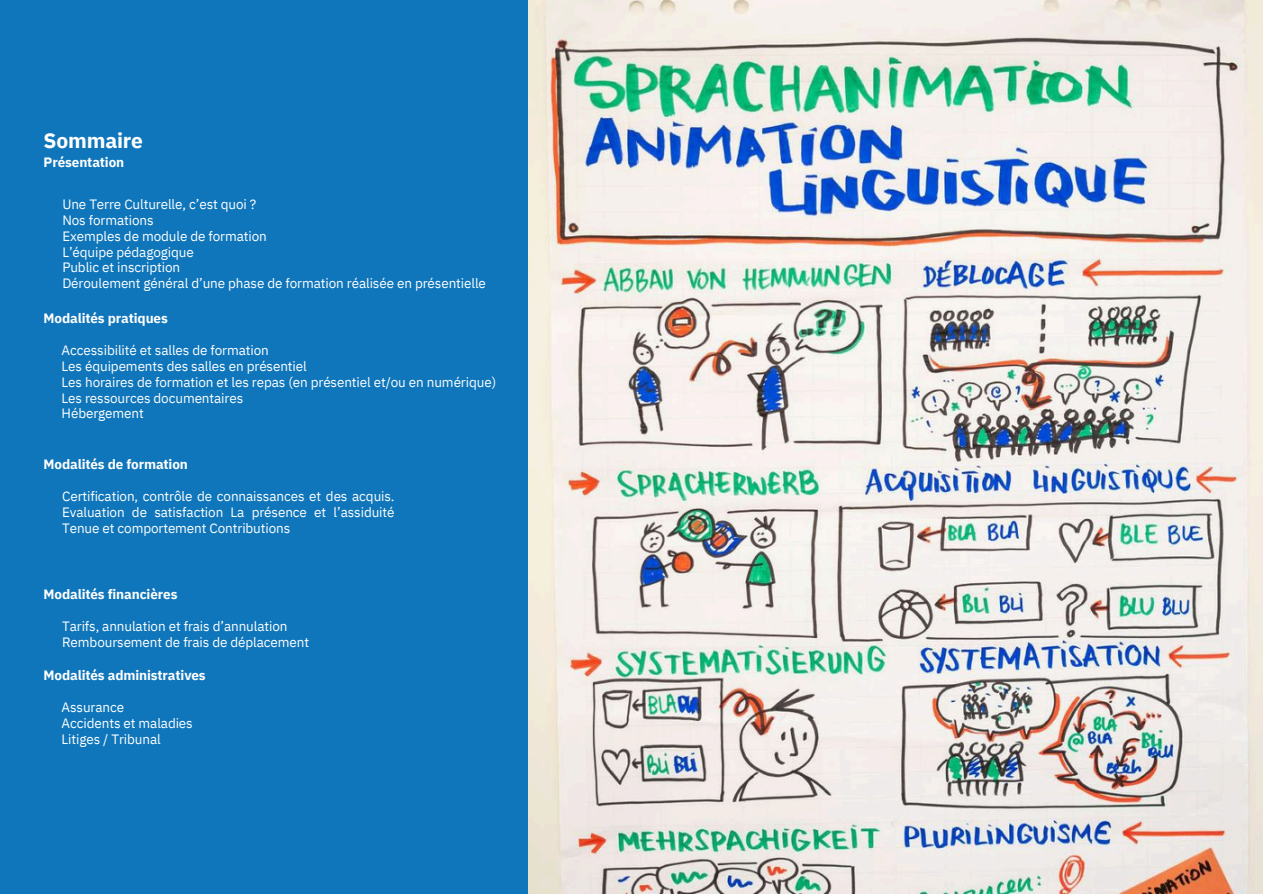
<style>
.page{position:relative;width:1263px;height:894px;background:#fff}
.page>*{position:absolute;margin:0;border:0;box-sizing:border-box;transform-origin:0 0}
.t1{font:700 21px "IBM Plex Sans";letter-spacing:-.01em;color:#fff}
.t2{font:13.5px/15.8px "IBM Plex Sans";letter-spacing:-.01em;color:#fff}
.t3{font:700 13.5px "IBM Plex Sans";letter-spacing:-.01em;color:#fff}
</style>
<div class="page">
<div style="left:0;top:0;width:528px;height:893px;background:#0f76bb"></div>
<img style="left:528px;top:0;width:735px;height:893px">
<p class="t1" style="left:44px;top:126px;width:101px">Sommaire</p>
<p class="t3" style="left:44px;top:153px;width:82px">Présentation</p>
<p class="t2" style="left:62px;top:196px;width:425px">Une Terre Culturelle, c’est quoi ?<br>Nos formations<br>Exemples de module de formation<br>L’équipe pédagogique<br>Public et inscription<br>Déroulement général d’une phase de formation réalisée en présentielle</p>
<p class="t3" style="left:44px;top:309px;width:126px">Modalités pratiques</p>
<p class="t2" style="left:62px;top:342px;width:436px">Accessibilité et salles de formation<br>Les équipements des salles en présentiel<br>Les horaires de formation et les repas (en présentiel et/ou en numérique)<br>Les ressources documentaires<br>Hébergement</p>
<p class="t3" style="left:44px;top:455px;width:146px">Modalités de formation</p>
<p class="t2" style="left:62px;top:488px;width:334px;text-align:justify">Certification, contrôle de connaissances et des acquis.<br>Evaluation de satisfaction La présence et l’assiduité Tenue et comportement Contributions</p>
<p class="t3" style="left:44px;top:584px;width:135px">Modalités financières</p>
<h1 class="t2" style="left:62px;top:617px;width:249px">Tarifs, annulation et frais d’annulation<br>Remboursement de frais de déplacement</h1>
<p class="t3" style="left:44px;top:665px;width:164px">Modalités administratives</p>
<p class="t2" style="left:62px;top:698px;width:133px">Assurance<br>Accidents et maladies<br>Litiges / Tribunal</p>
</div>
